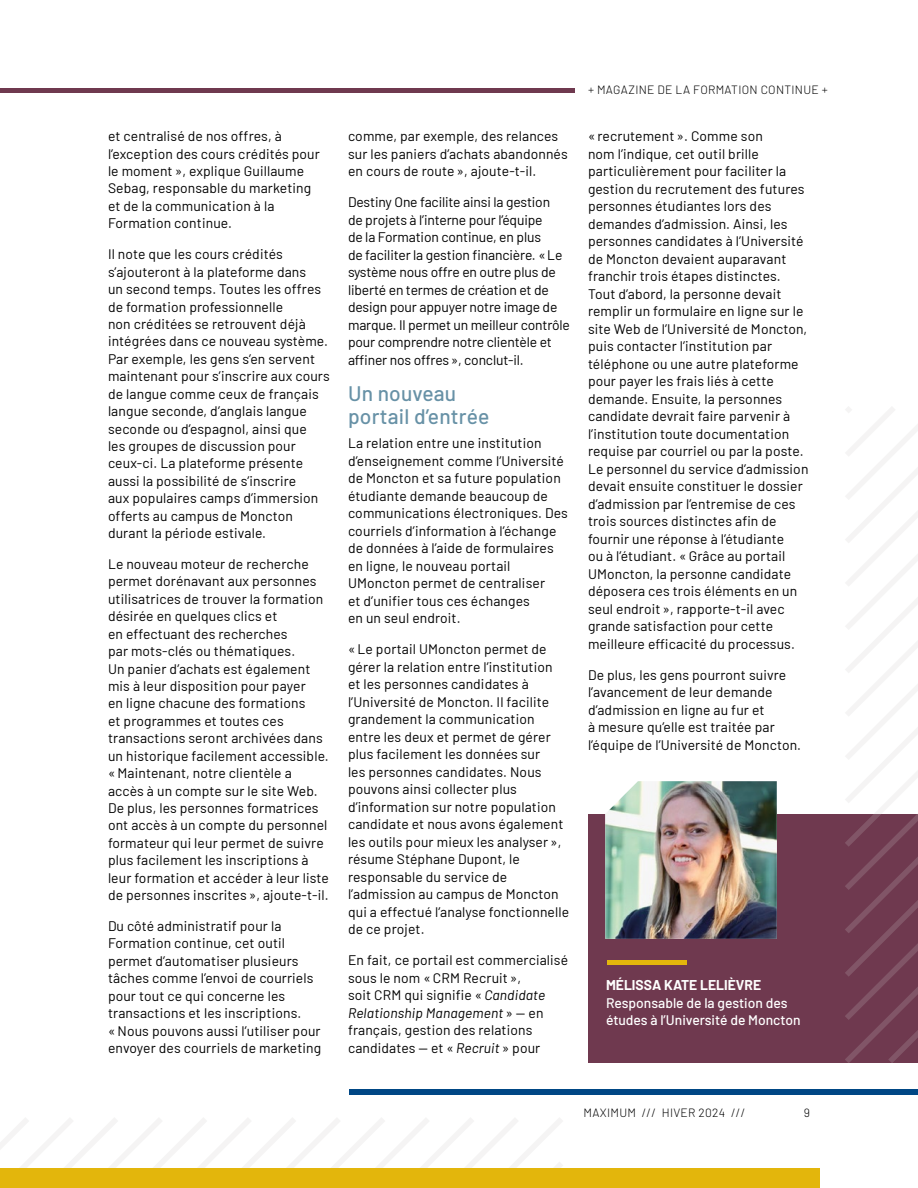
<style>
.page{position:relative;width:918px;height:1188px;background:#fff}
.page>*{position:absolute;margin:0;border:0;box-sizing:border-box;transform-origin:0 0}
.Sous-titre{font:500 21px/22.8px "Barlow";letter-spacing:.01em;color:#6791a6}
.Texte_courant{font:13.8px/17.5px "Barlow";letter-spacing:.01em;color:#000001}
.Texte_courant-2{font:13.8px/17.5px "Barlow";letter-spacing:-.01em;color:#000001}
.Texte_courant-3{font:500 13.8px/17.2px "Barlow";color:#fff}
.Texte_courant-4{font:700 13.8px "Barlow";color:#fff}
.t1{font:300 12px "Barlow";letter-spacing:.025em;color:#000001}
.s1{font-style:italic}
</style>
<div class="page">
<div style="left:588px;top:814px;width:330px;height:249px;background:#6f394f"></div>
<svg style="left:845px;top:407px;width:73px;height:656px"></svg>
<svg style="left:0;top:1118px;width:563px;height:51px"></svg>
<div style="left:0;top:1169px;width:820px;height:19px;background:#e3b60c"></div>
<hr style="left:0;top:88px;width:574px;height:4px;background:#6f394f">
<div style="left:349px;top:1089px;width:569px;height:6px;background:#004785"></div>
<hr style="left:607px;top:961px;width:80px;height:4px;background:#e3b60c">
<img style="left:605px;top:781px;width:172px;height:158px">
<p class="Texte_courant" style="left:108px;top:126px;width:213px">et centralisé de nos offres, à l’exception des cours crédités pour le moment », explique Guillaume<br>Sebag, responsable du marketing et de la communication à la<br>Formation continue.</p>
<p class="Texte_courant" style="left:108px;top:245px;width:223px">Il note que les cours crédités s’ajouteront à la plateforme dans<br>un second temps. Toutes les offres de formation professionnelle<br>non créditées se retrouvent déjà intégrées dans ce nouveau système.<br>Par exemple, les gens s’en servent maintenant pour s’inscrire aux cours de langue comme ceux de français langue seconde, d’anglais langue seconde ou d’espagnol, ainsi que<br>les groupes de discussion pour ceux-ci. La plateforme présente aussi la possibilité de s’inscrire<br>aux populaires camps d’immersion offerts au campus de Moncton durant la période estivale.</p>
<p class="Texte_courant" style="left:108px;top:554px;width:222px">Le nouveau moteur de recherche permet dorénavant aux personnes utilisatrices de trouver la formation désirée en quelques clics et<br>en effectuant des recherches<br>par mots-clés ou thématiques.<br>Un panier d’achats est également mis à leur disposition pour payer<br>en ligne chacune des formations<br>et programmes et toutes ces transactions seront archivées dans un historique facilement accessible. « Maintenant, notre clientèle a accès à un compte sur le site Web.<br>De plus, les personnes formatrices ont accès à un compte du personnel formateur qui leur permet de suivre plus facilement les inscriptions à leur formation et accéder à leur liste de personnes inscrites », ajoute-t-il.</p>
<p class="Texte_courant" style="left:108px;top:916px;width:215px">Du côté administratif pour la<br>Formation continue, cet outil permet d’automatiser plusieurs tâches comme l’envoi de courriels pour tout ce qui concerne les transactions et les inscriptions. «Nous pouvons aussi l’utiliser pour envoyer des courriels de marketing</p>
<p class="Texte_courant" style="left:348px;top:126px;width:221px">comme, par exemple, des relances sur les paniers d’achats abandonnés en cours de route », ajoute-t-il.</p>
<p class="Texte_courant-2" style="left:348px;top:192px;width:224px">Destiny One facilite ainsi la gestion<br>de projets à l’interne pour l’équipe<br>de la Formation continue, en plus<br>de faciliter la gestion financière. «Le système nous offre en outre plus de liberté en termes de création et de design pour appuyer notre image de marque. Il permet un meilleur contrôle pour comprendre notre clientèle et affiner nos offres», conclut-il.</p>
<p class="Sous-titre" style="left:348px;top:380px;width:143px">Un nouveau portail d’entrée</p>
<p class="Texte_courant" style="left:348px;top:433px;width:221px">La relation entre une institution d’enseignement comme l’Université de Moncton et sa future population étudiante demande beaucoup de communications électroniques. Des courriels d’information à l’échange de données à l’aide de formulaires en ligne, le nouveau portail<br>UMoncton permet de centraliser<br>et d’unifier tous ces échanges<br>en un seul endroit.</p>
<p class="Texte_courant" style="left:348px;top:639px;width:223px">« Le portail UMoncton permet de gérer la relation entre l’institution<br>et les personnes candidates à l’Université de Moncton. Il facilite grandement la communication entre les deux et permet de gérer plus facilement les données sur<br>les personnes candidates. Nous pouvons ainsi collecter plus d’information sur notre population candidate et nous avons également les outils pour mieux les analyser », résume Stéphane Dupont, le responsable du service de l’admission au campus de Moncton qui a effectué l’analyse fonctionnelle de ce projet.</p>
<p class="Texte_courant" style="left:348px;top:951px;width:222px">En fait, ce portail est commercialisé sous le nom «CRM Recruit »,<br>soit CRM qui signifie «<span class="s1">Candidate<br>Relationship Management</span> » — en français, gestion des relations candidates — et «<span class="s1">Recruit</span> » pour</p>
<p class="t1" style="left:588px;top:81px;width:241px">+ MAGAZINE DE LA FORMATION CONTINUE +</p>
<p class="Texte_courant" style="left:588px;top:126px;width:222px">« recrutement ». Comme son<br>nom l’indique, cet outil brille particulièrement pour faciliter la gestion du recrutement des futures personnes étudiantes lors des demandes d’admission. Ainsi, les personnes candidates à l’Université de Moncton devaient auparavant franchir trois étapes distinctes.<br>Tout d’abord, la personne devait remplir un formulaire en ligne sur le site Web de l’Université de Moncton, puis contacter l’institution par téléphone ou une autre plateforme pour payer les frais liés à cette demande. Ensuite, la personnes candidate devrait faire parvenir à l’institution toute documentation requise par courriel ou par la poste.<br>Le personnel du service d’admission devait ensuite constituer le dossier d’admission par l’entremise de ces trois sources distinctes afin de fournir une réponse à l’étudiante<br>ou à l’étudiant. «Grâce au portail UMoncton, la personne candidate déposera ces trois éléments en un seul endroit », rapporte-t-il avec grande satisfaction pour cette meilleure efficacité du processus.</p>
<p class="Texte_courant" style="left:588px;top:665px;width:214px">De plus, les gens pourront suivre l’avancement de leur demande d’admission en ligne au fur et<br>à mesure qu’elle est traitée par l’équipe de l’Université de Moncton.</p>
<p class="Texte_courant-4" style="left:606px;top:975px;width:157px">MÉLISSA KATE LELIÈVRE</p>
<p class="Texte_courant-3" style="left:606px;top:993px;width:196px">Responsable de la gestion des études à l’Université de Moncton</p>
<p class="t1" style="left:584px;top:1104px;width:163px">MAXIMUM /// HIVER 2024 ///</p>
<p class="t1" style="left:804px;top:1104px;width:8px">9</p>
</div>
